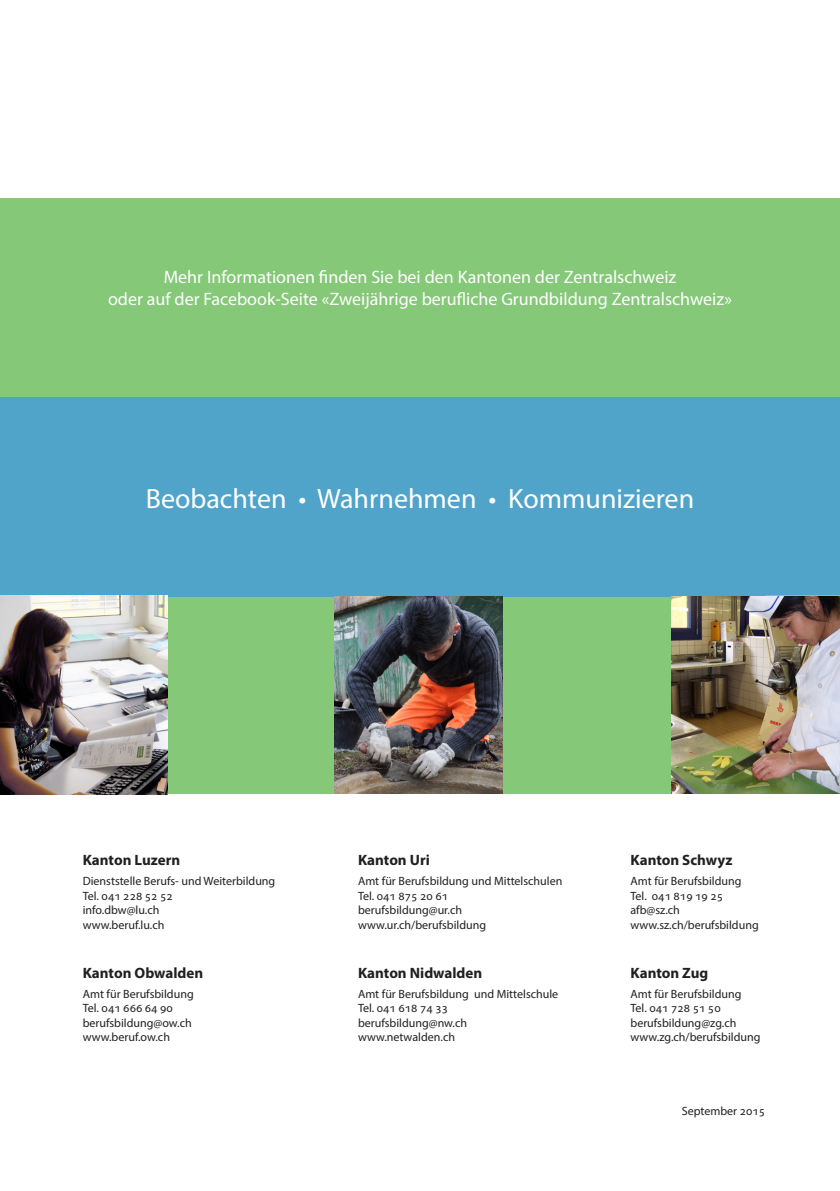
<style>
.page{position:relative;width:840px;height:1191px;background:#fff}
.page>*{position:absolute;margin:0;border:0;box-sizing:border-box;transform-origin:0 0}
.Rückseite{font:28px "Myriad Pro";color:#fff}
.standart{font:18px "Myriad Pro";color:#fff}
.text_klein_fett{font:700 15px "Myriad Pro";color:#231f20}
.text_klein{font:12px "Myriad Pro";color:#231f20}
</style>
<div class="page">
<div style="left:0;top:397px;width:839px;height:198px;background:#50a3c9"></div>
<div style="left:0;top:198px;width:839px;height:199px;background:#85c878"></div>
<div style="left:0;top:595px;width:839px;height:199px;background:#85c878"></div>
<div style="left:74px;top:398px;width:691px;height:198px;background:#50a3c9"></div>
<img style="left:0;top:595px;width:168px;height:199px">
<img style="left:334px;top:596px;width:168px;height:198px">
<img style="left:671px;top:596px;width:168px;height:197px">
<p class="standart" style="left:164px;top:266px;width:514px">Mehr Informationen finden Sie bei den Kantonen der Zentralschweiz</p>
<p class="standart" style="left:108px;top:287px;width:625px">oder auf der Facebook-Seite «Zweijährige berufliche Grundbildung Zentralschweiz»</p>
<p class="Rückseite" style="left:146px;top:481px;width:549px">Beobachten • Wahrnehmen • Kommunizieren</p>
<p class="text_klein_fett" style="left:83px;top:850px;width:99px">Kanton Luzern</p>
<p class="text_klein" style="left:83px;top:874px;width:194px">Dienststelle Berufs- und Weiterbildung</p>
<p class="text_klein" style="left:83px;top:888px;width:92px">Tel. 041 228 52 52</p>
<p class="text_klein" style="left:83px;top:902px;width:78px">info.dbw@lu.ch</p>
<p class="text_klein" style="left:83px;top:917px;width:83px">www.beruf.lu.ch</p>
<p class="text_klein_fett" style="left:83px;top:963px;width:122px">Kanton Obwalden</p>
<p class="text_klein" style="left:83px;top:986px;width:112px">Amt für Berufsbildung</p>
<p class="text_klein" style="left:83px;top:1001px;width:92px">Tel. 041 666 64 90</p>
<p class="text_klein" style="left:83px;top:1015px;width:110px">berufsbildung@ow.ch</p>
<p class="text_klein" style="left:83px;top:1029px;width:89px">www.beruf.ow.ch</p>
<p class="text_klein_fett" style="left:358px;top:850px;width:73px">Kanton Uri</p>
<p class="text_klein" style="left:358px;top:874px;width:206px">Amt für Berufsbildung und Mittelschulen</p>
<p class="text_klein" style="left:358px;top:888px;width:92px">Tel. 041 875 20 61</p>
<p class="text_klein" style="left:358px;top:902px;width:106px">berufsbildung@ur.ch</p>
<p class="text_klein" style="left:358px;top:917px;width:130px">www.ur.ch/berufsbildung</p>
<p class="text_klein_fett" style="left:358px;top:963px;width:126px">Kanton Nidwalden</p>
<p class="text_klein" style="left:358px;top:986px;width:202px">Amt für Berufsbildung und Mittelschule</p>
<p class="text_klein" style="left:358px;top:1001px;width:92px">Tel. 041 618 74 33</p>
<p class="text_klein" style="left:358px;top:1015px;width:110px">berufsbildung@nw.ch</p>
<p class="text_klein" style="left:358px;top:1029px;width:98px">www.netwalden.ch</p>
<p class="text_klein_fett" style="left:630px;top:850px;width:103px">Kanton Schwyz</p>
<p class="text_klein" style="left:630px;top:874px;width:112px">Amt für Berufsbildung</p>
<p class="text_klein" style="left:630px;top:888px;width:94px">Tel. 041 819 19 25</p>
<p class="text_klein" style="left:630px;top:902px;width:51px">afb@sz.ch</p>
<p class="text_klein" style="left:630px;top:917px;width:130px">www.sz.ch/berufsbildung</p>
<p class="text_klein_fett" style="left:630px;top:963px;width:79px">Kanton Zug</p>
<p class="text_klein" style="left:630px;top:986px;width:112px">Amt für Berufsbildung</p>
<p class="text_klein" style="left:630px;top:1001px;width:92px">Tel. 041 728 51 50</p>
<p class="text_klein" style="left:630px;top:1015px;width:107px">berufsbildung@zg.ch</p>
<p class="text_klein" style="left:630px;top:1029px;width:131px">www.zg.ch/berufsbildung</p>
<p class="text_klein" style="left:681px;top:1103px;width:85px">September 2015</p>
</div>
